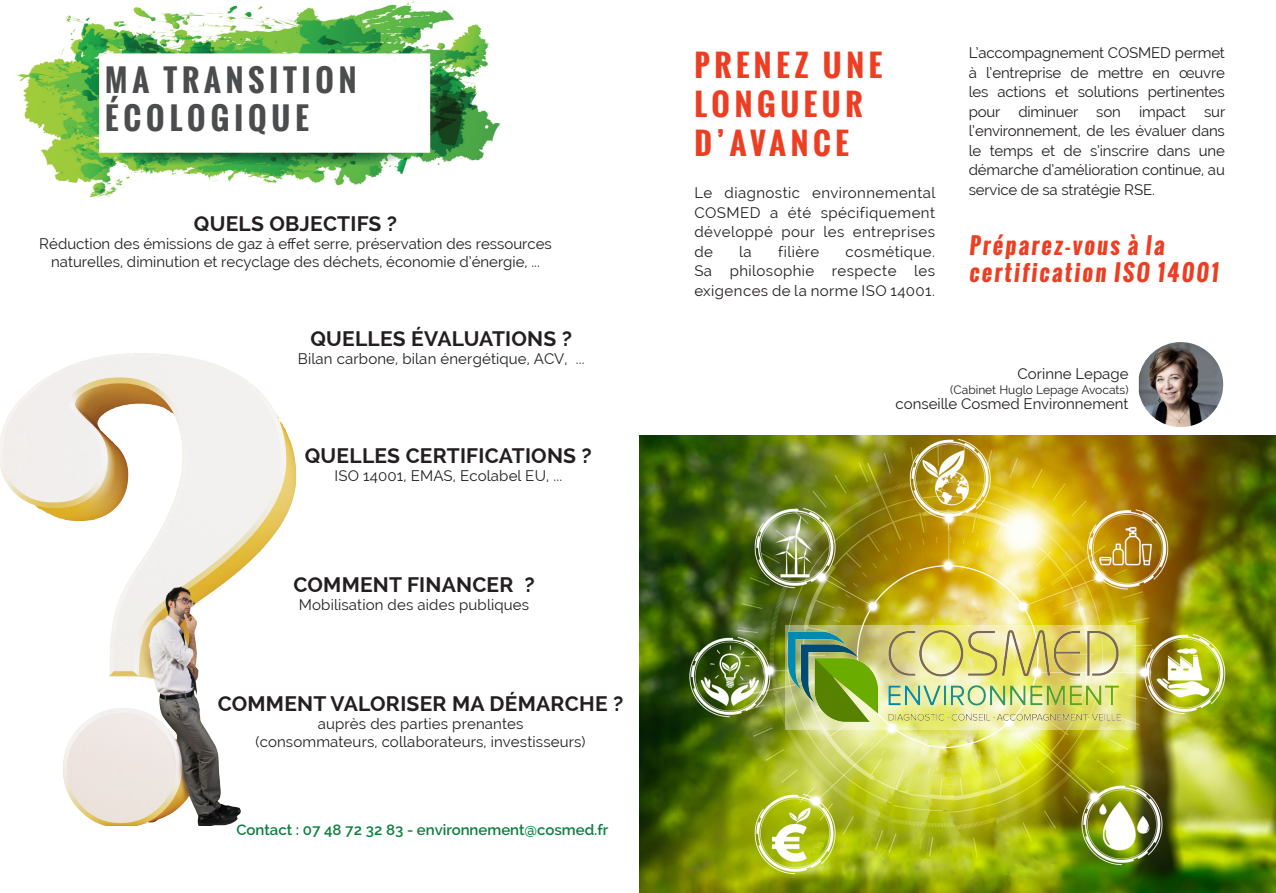
<style>
.page{position:relative;width:1276px;height:893px;background:#fff}
.page>*{position:absolute;margin:0;border:0;box-sizing:border-box;transform-origin:0 0}
.t1{font:700 30.3px "Oswald";letter-spacing:.16em;color:#4b4c4d}
.t2{font:700 30px "Oswald";letter-spacing:.15em;color:#ed3e23}
.t3{font:700 22.5px/27px "Oswald";color:#ed3e23}
.t4{font:700 21px "Raleway";letter-spacing:.01em;color:#231f20}
.t5{font:15px/19.5px "Raleway";letter-spacing:.01em;color:#231f20;text-align:justify}
.t6{font:600 15px "Raleway";color:#0c803f}
.t7{font:15px "Raleway";letter-spacing:.03em;color:#231f20}
.t8{font:12px "Raleway";color:#231f20}
</style>
<div class="page">
<img style="left:639px;top:435px;width:637px;height:458px">
<img style="left:1138px;top:342px;width:85px;height:85px">
<svg style="left:1126px;top:625px;width:9px;height:105px"></svg>
<img style="left:779px;top:620px;width:347px;height:110px">
<img style="left:0;top:353px;width:296px;height:473px">
<img style="left:16px;top:1px;width:484px;height:197px">
<p class="t1" style="left:105px;top:58px;width:253px">MA TRANSITION</p>
<p class="t1" style="left:105px;top:95px;width:205px">ÉCOLOGIQUE</p>
<p class="t4" style="left:194px;top:212px;width:205px">QUELS OBJECTIFS ?</p>
<p class="t5" style="left:39px;top:235px;width:514px;line-height:18px;text-align:center">Réduction des émissions de gaz à effet serre, préservation des ressources naturelles, diminution et recyclage des déchets, économie d’énergie, ...</p>
<p class="t4" style="left:310px;top:326px;width:263px">QUELLES ÉVALUATIONS ?</p>
<p class="t5" style="left:298px;top:348px;width:288px">Bilan carbone, bilan énergétique, ACV, ...</p>
<p class="t4" style="left:305px;top:443px;width:289px">QUELLES CERTIFICATIONS ?</p>
<p class="t5" style="left:334px;top:466px;width:229px">ISO 14001, EMAS, Ecolabel EU, ...</p>
<p class="t4" style="left:293px;top:573px;width:243px">COMMENT FINANCER ?</p>
<p class="t5" style="left:299px;top:595px;width:232px">Mobilisation des aides publiques</p>
<p class="t4" style="left:218px;top:691px;width:407px">COMMENT VALORISER MA DÉMARCHE ?</p>
<p class="t5" style="left:318px;top:714px;width:207px">auprès des parties prenantes</p>
<p class="t5" style="left:255px;top:732px;width:332px">(consommateurs, collaborateurs, investisseurs)</p>
<p class="t6" style="left:236px;top:821px;width:374px">Contact : 07 48 72 32 83 - environnement@cosmed.fr</p>
<p class="t2" style="left:694px;top:43px;width:189px">PRENEZ UNE</p>
<p class="t2" style="left:694px;top:82px;width:169px">LONGUEUR</p>
<p class="t2" style="left:694px;top:121px;width:156px">D’AVANCE</p>
<p class="t5" style="left:694px;top:183px;width:243px">Le diagnostic environnemental COSMED a été spécifiquement développé pour les entreprises de</p>
<p class="t5" style="left:739px;top:242px;width:14px">la</p>
<p class="t7" style="left:778px;top:243px;width:43px">filière</p>
<p class="t5" style="left:694px;top:242px;width:242px;text-indent:151px">cosmétique.<br>Sa philosophie respecte les exigences de la norme ISO 14001.</p>
<p class="t5" style="left:968px;top:43px;width:258px">L’accompagnement COSMED permet à l’entreprise de mettre en œuvre les actions et solutions pertinentes pour diminuer son impact sur l’environnement, de les évaluer dans le temps et de s’inscrire dans une démarche d’amélioration continue, au service de sa stratégie RSE.</p>
<p class="t3" style="left:968px;top:232px;width:254px">Préparez-vous à la certification ISO 14001</p>
<p class="t5" style="left:1017px;top:364px;width:112px">Corinne Lepage</p>
<p class="t8" style="left:950px;top:383px;width:180px">(Cabinet Huglo Lepage Avocats)</p>
<p class="t5" style="left:895px;top:394px;width:234px">conseille Cosmed Environnement</p>
</div>
